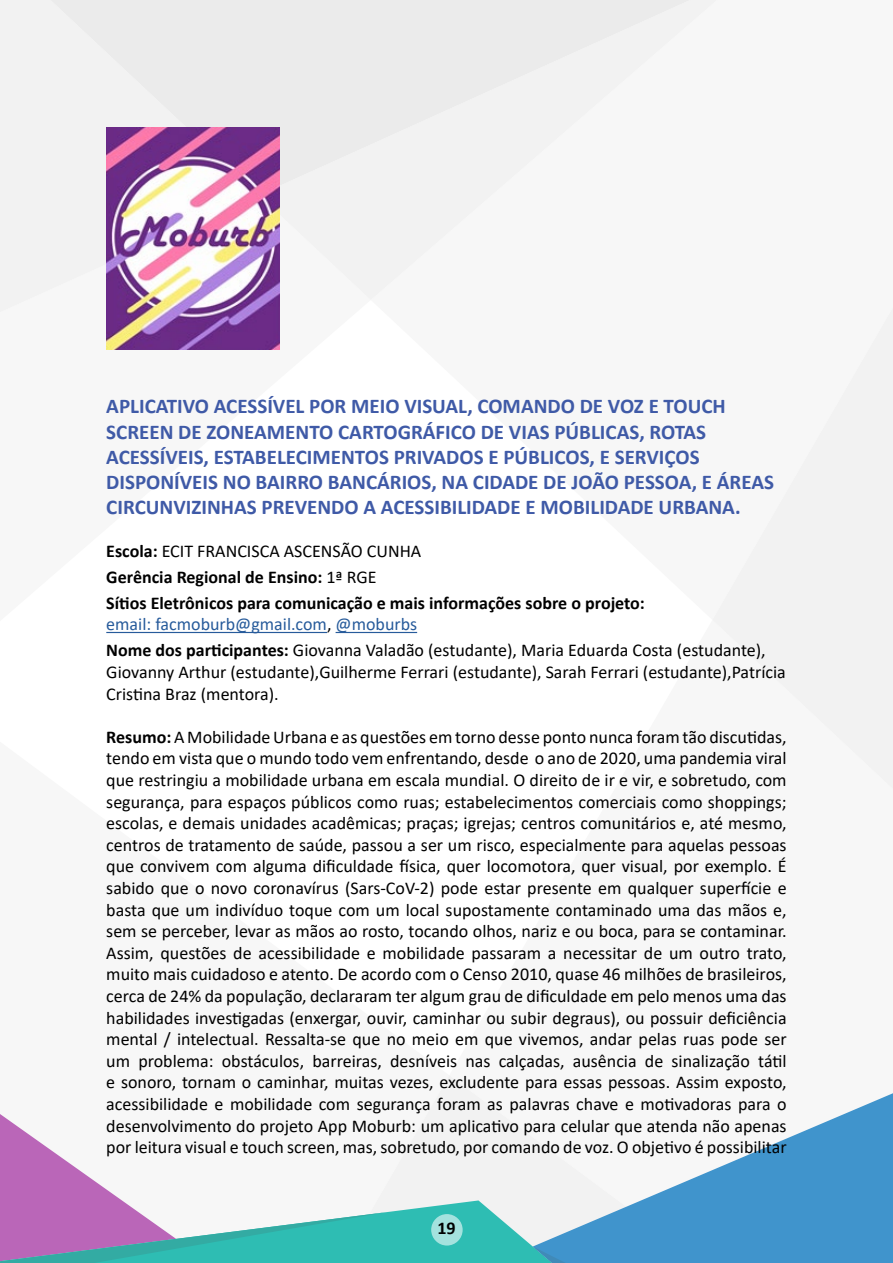
<style>
.page{position:relative;width:893px;height:1263px;background:#fff}
.page>*{position:absolute;margin:0;border:0;box-sizing:border-box;transform-origin:0 0}
.t1{font:700 21px/25.2px "Calibri";color:#3f5aa7}
.t2{font:18px/21.6px "Calibri";color:#000}
.t3{font:700 18px/25.8px "Calibri";color:#000}
.s1{font-weight:400}
.s2{color:#275b9b}
.s3{font-weight:700}
</style>
<div class="page">
<div style="left:433px;top:1076px;width:55px;height:29px;background:#f2f2f2"></div>
<div style="left:279px;top:195px;width:212px;height:105px;background:#f2f2f2"></div>
<div style="left:713px;top:308px;width:180px;height:480px;background:#f6f6f6"></div>
<div style="left:0;top:195px;width:106px;height:117px;background:#f2f2f2"></div>
<div style="left:0;top:0;width:716px;height:195px;background:#f2f2f2"></div>
<svg style="left:637px;top:1093px;width:256px;height:170px;fill:#4094cc"></svg>
<svg style="left:0;top:1105px;width:637px;height:158px"></svg>
<div style="left:431px;top:1214px;width:32px;height:31px;background:#a4e2de;border-radius:50%"></div>
<hr style="left:106px;top:632px;width:221px;height:1px;background:#275b9b">
<hr style="left:336px;top:632px;width:81px;height:1px;background:#275b9b">
<img style="left:106px;top:128px;width:173px;height:222px">
<p class="t1" style="left:106px;top:394px;width:669px">APLICATIVO ACESSÍVEL POR MEIO VISUAL, COMANDO DE VOZ E TOUCH SCREEN DE ZONEAMENTO CARTOGRÁFICO DE VIAS PÚBLICAS, ROTAS ACESSÍVEIS, ESTABELECIMENTOS PRIVADOS E PÚBLICOS, E SERVIÇOS DISPONÍVEIS NO BAIRRO BANCÁRIOS, NA CIDADE DE JOÃO PESSOA, E ÁREAS CIRCUNVIZINHAS PREVENDO A ACESSIBILIDADE E MOBILIDADE URBANA.</p>
<p class="t3" style="left:106px;top:538px;width:540px">Escola: <span class="s1">ECIT FRANCISCA ASCENSÃO CUNHA<br></span>Gerência Regional de Ensino: <span class="s1">1ª RGE<br></span>Sítios Eletrônicos para comunicação e mais informações sobre o projeto:</p>
<p class="t2" style="left:106px;top:611px;width:661px;line-height:25.8px"><span class="s2">email: facmoburb@gmail.com</span>, <span class="s2">@moburbs<br></span><span class="s3">Nome dos participantes:</span> Giovanna Valadão (estudante), Maria Eduarda Costa (estudante),</p>
<p class="t2" style="left:106px;top:661px;width:681px">Giovanny Arthur (estudante),Guilherme Ferrari (estudante), Sarah Ferrari (estudante),Patrícia<br>Cristina Braz (mentora).</p>
<p class="t2" style="left:106px;top:725px;width:682px;text-align:justify"><span class="s3">Resumo:</span> A Mobilidade Urbana e as questões em torno desse ponto nunca foram tão discutidas, tendo em vista que o mundo todo vem enfrentando, desde o ano de 2020, uma pandemia viral que restringiu a mobilidade urbana em escala mundial. O direito de ir e vir, e sobretudo, com segurança, para espaços públicos como ruas; estabelecimentos comerciais como shoppings; escolas, e demais unidades acadêmicas; praças; igrejas; centros comunitários e, até mesmo, centros de tratamento de saúde, passou a ser um risco, especialmente para aquelas pessoas que convivem com alguma dificuldade física, quer locomotora, quer visual, por exemplo. É sabido que o novo coronavírus (Sars-CoV-2) pode estar presente em qualquer superfície e basta que um indivíduo toque com um local supostamente contaminado uma das mãos e, sem se perceber, levar as mãos ao rosto, tocando olhos, nariz e ou boca, para se contaminar.<br>Assim, questões de acessibilidade e mobilidade passaram a necessitar de um outro trato, muito mais cuidadoso e atento. De acordo com o Censo 2010, quase 46 milhões de brasileiros, cerca de 24% da população, declararam ter algum grau de dificuldade em pelo menos uma das habilidades investigadas (enxergar, ouvir, caminhar ou subir degraus), ou possuir deficiência mental / intelectual. Ressalta-se que no meio em que vivemos, andar pelas ruas pode ser um problema: obstáculos, barreiras, desníveis nas calçadas, ausência de sinalização tátil e sonoro, tornam o caminhar, muitas vezes, excludente para essas pessoas. Assim exposto, acessibilidade e mobilidade com segurança foram as palavras chave e motivadoras para o desenvolvimento do projeto App Moburb: um aplicativo para celular que atenda não apenas por leitura visual e touch screen, mas, sobretudo, por comando de voz. O objetivo é possibilitar</p>
<p class="t3" style="left:437px;top:1215px;width:20px">19</p>
</div>
